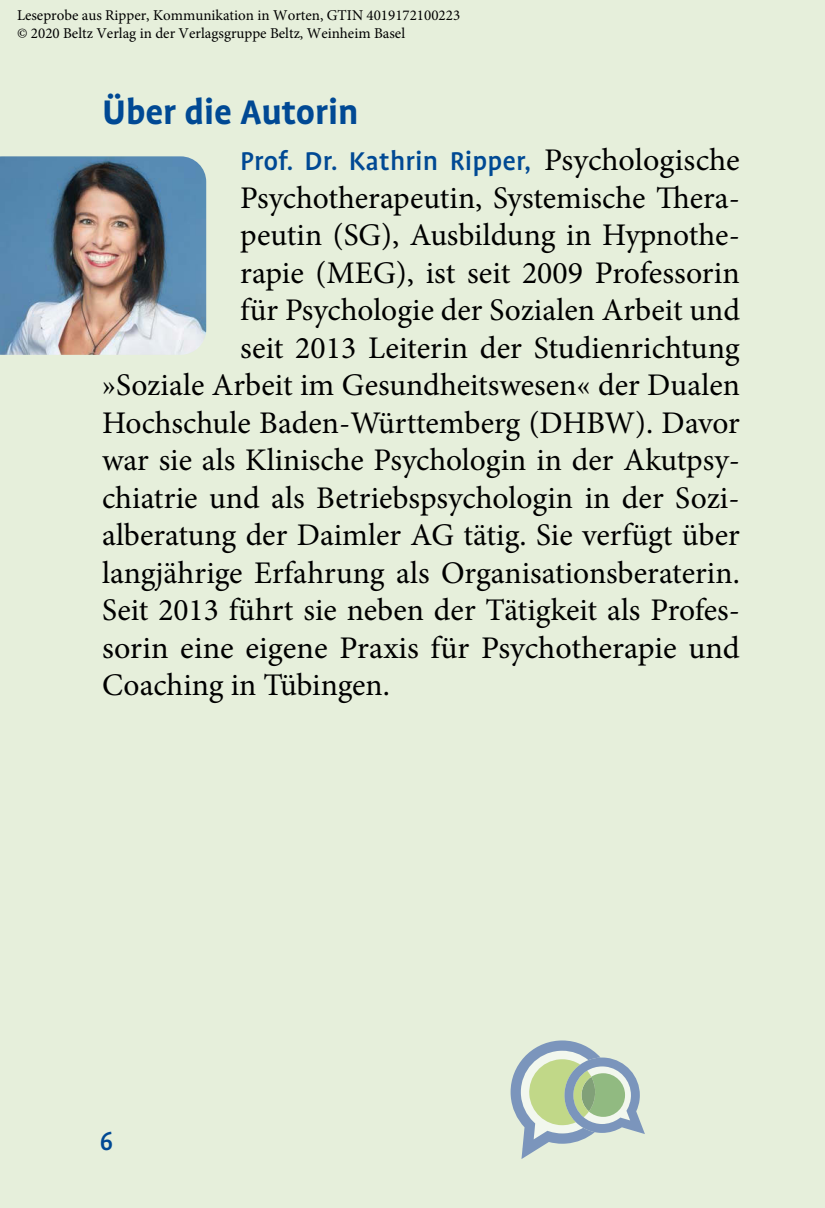
<style>
.page{position:relative;width:825px;height:1208px;background:#e6efdb}
.page>*{position:absolute;margin:0;border:0;box-sizing:border-box;transform-origin:0 0}
.t1{font:700 39px "Profile OT";color:#004994}
.t2{font:31.5px "Minion Pro";color:#000}
.t3{font:500 29.4px "Profile OT";letter-spacing:.005em;color:#004994}
.t4{font:15px/18px "Minion Pro";color:#000}
.s1{font-family:"Minion Pro";font-weight:400;font-size:31.5px;color:#000}
</style>
<div class="page">
<img style="left:0;top:156px;width:206px;height:199px">
<svg style="left:510px;top:1040px;width:135px;height:119px"></svg>
<p class="t4" style="left:17px;top:7px;width:445px">Leseprobe aus Ripper, Kommunikation in Worten, GTIN 4019172100223 © 2020 Beltz Verlag in der Verlagsgruppe Beltz, Weinheim Basel</p>
<p class="t1" style="left:102px;top:91px;width:258px">Über die Autorin</p>
<p class="t3" style="left:240px;top:146px;width:501px">Prof. Dr. Kathrin Ripper, <span class="s1">Psychologische</span></p>
<p class="t2" style="left:240px;top:176px;width:501px">Psychotherapeutin, Systemische Thera-</p>
<p class="t2" style="left:240px;top:214px;width:501px">peutin (SG), Ausbildung in Hypnothe-</p>
<p class="t2" style="left:240px;top:251px;width:501px">rapie (MEG), ist seit 2009 Professorin</p>
<p class="t2" style="left:240px;top:289px;width:501px">für Psychologie der Sozialen Arbeit und</p>
<p class="t2" style="left:240px;top:326px;width:501px">seit 2013 Leiterin der Studienrichtung</p>
<p class="t2" style="left:102px;top:364px;width:639px">»Soziale Arbeit im Gesundheitswesen« der Dualen</p>
<p class="t2" style="left:102px;top:401px;width:639px">Hochschule Baden-Württemberg (DHBW). Davor</p>
<p class="t2" style="left:102px;top:439px;width:639px">war sie als Klinische Psychologin in der Akutpsy-</p>
<p class="t2" style="left:102px;top:476px;width:639px">chiatrie und als Betriebspsychologin in der Sozi-</p>
<p class="t2" style="left:102px;top:514px;width:639px">alberatung der Daimler AG tätig. Sie verfügt über</p>
<p class="t2" style="left:102px;top:551px;width:639px">langjährige Erfahrung als Organisationsberaterin.</p>
<p class="t2" style="left:102px;top:589px;width:639px">Seit 2013 führt sie neben der Tätigkeit als Profes-</p>
<p class="t2" style="left:102px;top:626px;width:639px">sorin eine eigene Praxis für Psychotherapie und</p>
<p class="t2" style="left:102px;top:664px;width:289px">Coaching in Tübingen.</p>
<p class="t3" style="left:99px;top:1125px;width:15px">6</p>
</div>
